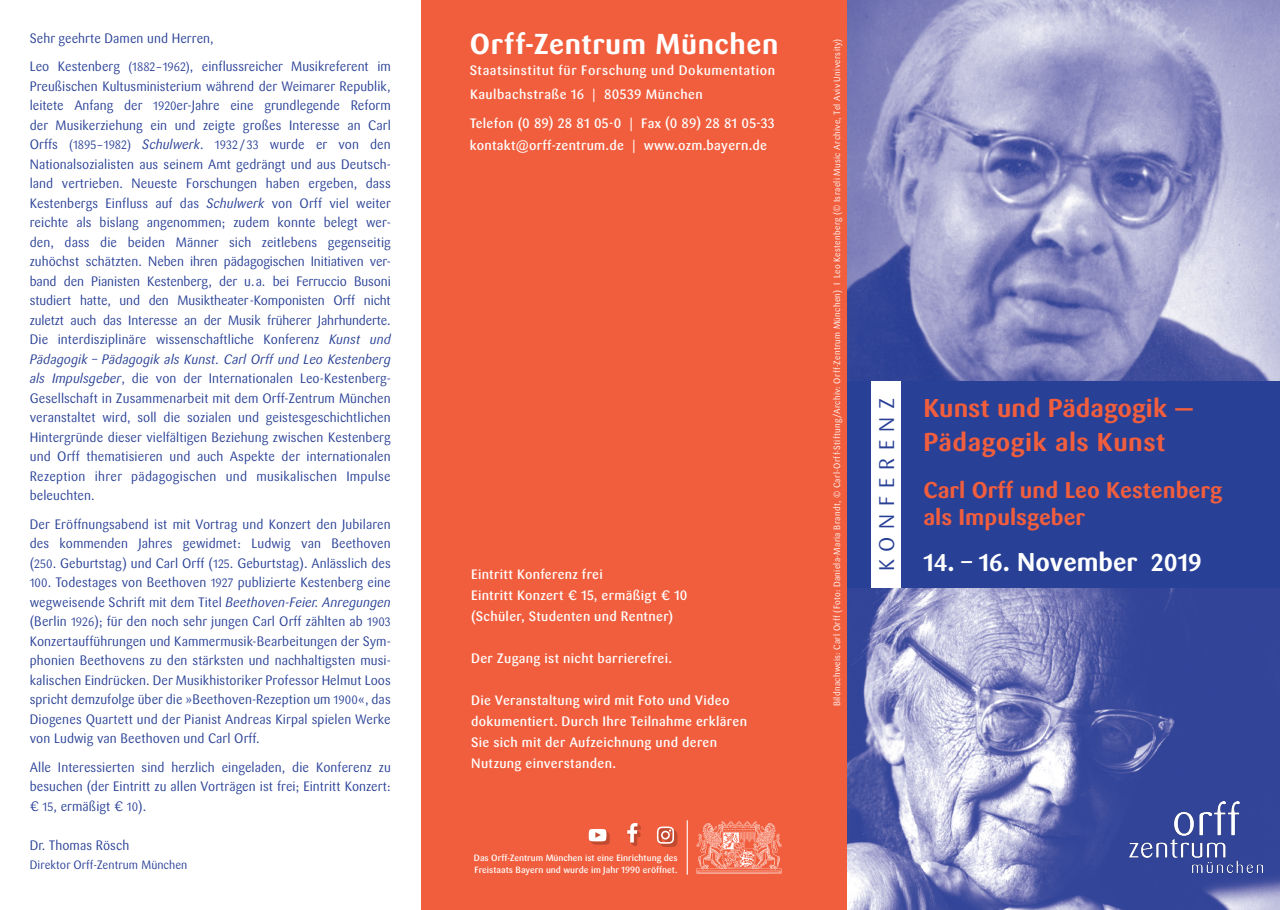
<style>
.page{position:relative;width:1280px;height:910px;background:#fff}
.page>*{position:absolute;margin:0;border:0;box-sizing:border-box;transform-origin:0 0}
.t1{font:700 28.5px "Sari OT";letter-spacing:.02em;color:#fff}
.t2{font:700 25.5px/34.5px "Sari OT";letter-spacing:.005em;color:#f15e3d}
.t3{font:700 25.5px "Sari OT";color:#fff}
.t4{font:700 22.5px/27px "Sari OT";color:#f15e3d}
.t5{font:21px "Sari OT";letter-spacing:.37em;color:#284096}
.t6{font:13.5px/19.5px "Sari OT";letter-spacing:.005em;color:#284096;text-align:justify;scale:.95 1}
.t7{font:500 13.5px/21px "Sari OT";letter-spacing:.025em;color:#fff}
.t8{font:12px "Sari OT";letter-spacing:.005em;color:#284096;scale:.95 1}
.t9{font:9px "Sari OT";letter-spacing:.04em;color:#fff;scale:.95 1}
.t10{font:500 9px/12px "Sari OT";color:#fff}
.s1{font-size:12px}
.s2{font-style:italic}
.s3{font-weight:400}
.s4{font-size:24px}
.s5{font-weight:500}
</style>
<div class="page">
<img style="left:846px;top:588px;width:434px;height:322px">
<img style="left:846px;top:0;width:434px;height:381px">
<div style="left:846px;top:381px;width:434px;height:207px;background:#284096"></div>
<div style="left:421px;top:0;width:425px;height:910px;background:#f15e3d"></div>
<img style="left:697px;top:822px;width:84px;height:52px">
<hr style="left:687px;top:820px;width:1px;height:55px;background:#fff">
<svg style="left:588px;top:829px;width:22px;height:16px"></svg>
<svg style="left:627px;top:823px;width:14px;height:22px"></svg>
<svg style="left:657px;top:826px;width:20px;height:21px"></svg>
<div style="left:872px;top:381px;width:29px;height:207px;background:#fff"></div>
<img style="left:1129px;top:801px;width:133px;height:71px">
<p class="t6" style="left:30px;top:24px;width:382px;line-height:28.5px">Sehr geehrte Damen und Herren,<br>Leo Kestenberg <span class="s1">(1882– 1962)</span>, einflussreicher Musikreferent im</p>
<p class="t6" style="left:30px;top:76px;width:382px">Preußischen Kultusministerium während der Weimarer Republik, leitete Anfang der <span class="s1">1920</span>er-Jahre eine grundlegende Reform der Musikerziehung ein und zeigte großes Interesse an Carl Orffs <span class="s1">(1895 – 1982)</span> <span class="s2">Schulwerk</span>. <span class="s1">1932 / 33</span> wurde er von den Nationalsozialisten aus seinem Amt gedrängt und aus Deutsch&shy;land vertrieben. Neueste Forschungen haben ergeben, dass Kestenbergs Einfluss auf das <span class="s2">Schulwerk</span> von Orff viel weiter reichte als bislang angenommen; zudem konnte belegt wer&shy;den, dass die beiden Männer sich zeitlebens gegenseitig zuhöchst schätzten. Neben ihren pädagogischen Initiativen ver&shy;band den Pianisten Kestenberg, der u.a. bei Ferruccio Busoni studiert hatte, und den Musiktheater-Komponisten Orff nicht zuletzt auch das Interesse an der Musik früherer Jahrhunderte.<br>Die interdisziplinäre wissenschaftliche Konferenz <span class="s2">Kunst und Pädagogik – Pädagogik als Kunst. Carl Orff und Leo Kestenberg als Impulsgeber</span>, die von der Internationalen Leo-Kestenberg-Gesellschaft in Zusammenarbeit mit dem Orff-Zentrum München veranstaltet wird, soll die sozialen und geistesgeschichtlichen Hintergründe dieser vielfältigen Beziehung zwischen Kestenberg und Orff thematisieren und auch Aspekte der internationalen Rezeption ihrer pädagogischen und musikalischen Impulse beleuchten.</p>
<p class="t6" style="left:30px;top:514px;width:382px">Der Eröffnungsabend ist mit Vortrag und Konzert den Jubilaren des kommenden Jahres gewidmet: Ludwig van Beethoven (<span class="s1">250</span>. Geburtstag) und Carl Orff (<span class="s1">125</span>. Geburtstag). Anlässlich des <span class="s1">100</span>. Todestages von Beethoven <span class="s1">1927</span> publizierte Kestenberg eine wegweisende Schrift mit dem Titel <span class="s2">Beethoven-Feier. Anregungen </span>(Berlin <span class="s1">1926</span>); für den noch sehr jungen Carl Orff zählten ab <span class="s1">1903<br></span>Konzertaufführungen und Kammermusik-Bearbeitungen der Sym&shy;phonien Beethovens zu den stärksten und nachhaltigsten musi&shy;kalischen Eindrücken. Der Musikhistoriker Professor Helmut Loos spricht demzufolge über die »Beethoven-Rezeption um <span class="s1">1900</span>«, das Diogenes Quartett und der Pianist Andreas Kirpal spielen Werke von Ludwig van Beethoven und Carl Orff.</p>
<p class="t6" style="left:30px;top:757px;width:382px">Alle Interessierten sind herzlich eingeladen, die Konferenz zu besuchen (der Eintritt zu allen Vorträgen ist frei; Eintritt Konzert: € <span class="s1">15</span>, ermäßigt € <span class="s1">10</span>).</p>
<p class="t6" style="left:30px;top:835px;width:106px">Dr. Thomas Rösch</p>
<p class="t8" style="left:30px;top:857px;width:167px">Direktor Orff-Zentrum München</p>
<h1 class="t1" style="left:470px;top:25px;width:310px">Orff-Zentrum München</h1>
<p class="t7" style="left:470px;top:59px;width:307px;line-height:23.4px">Staatsinstitut für Forschung und Dokumentation<br>Kaulbachstraße 16 <span class="s3">|</span> 80539 München</p>
<p class="t7" style="left:470px;top:112px;width:307px;line-height:22.5px">Telefon (0 89) 28 81 05-0 <span class="s3">|</span> Fax (0 89) 28 81 05-33 kontakt@orff-zentrum.de <span class="s3">|</span> www.ozm.bayern.de</p>
<p class="t7" style="left:471px;top:564px;width:218px">Eintritt Konferenz frei<br>Eintritt Konzert € 15, ermäßigt € 10 (Schüler, Studenten und Rentner)</p>
<p class="t7" style="left:471px;top:648px;width:202px">Der Zugang ist nicht barrierefrei.</p>
<p class="t7" style="left:471px;top:690px;width:277px">Die Veranstaltung wird mit Foto und Video dokumentiert. Durch Ihre Teilnahme erklären Sie sich mit der Aufzeichnung und deren Nutzung einverstanden.</p>
<p class="t10" style="left:474px;top:852px;width:205px">Das Orff-Zentrum München ist eine Einrichtung des<br>Freistaats Bayern und wurde im Jahr 1990 eröffnet.</p>
<p class="t9" style="left:831px;top:706px;width:704px;rotate:-90deg">Bildnachweis: Carl Orff (Foto: Daniela-Maria Brandt, © Carl-Orff-Stiftung/Archiv: Orff-Zentrum München) I Leo Kestenberg (© Israeli Music Archive, Tel Aviv University)</p>
<h3 class="t5" style="left:873px;top:571px;width:175px;rotate:-90deg">KONFERENZ</h3>
<h2 class="t2" style="left:923px;top:391px;width:272px">Kunst und Pädagogik —<br>Pädagogik als Kunst</h2>
<h3 class="t4" style="left:923px;top:476px;width:300px">Carl Orff und Leo Kestenberg als Impulsgeber</h3>
<h2 class="t3" style="left:923px;top:546px;width:280px"><span class="s4">14</span>. <span class="s5">–</span> <span class="s4">16</span>. November <span class="s4">2019</span></h2>
</div>
